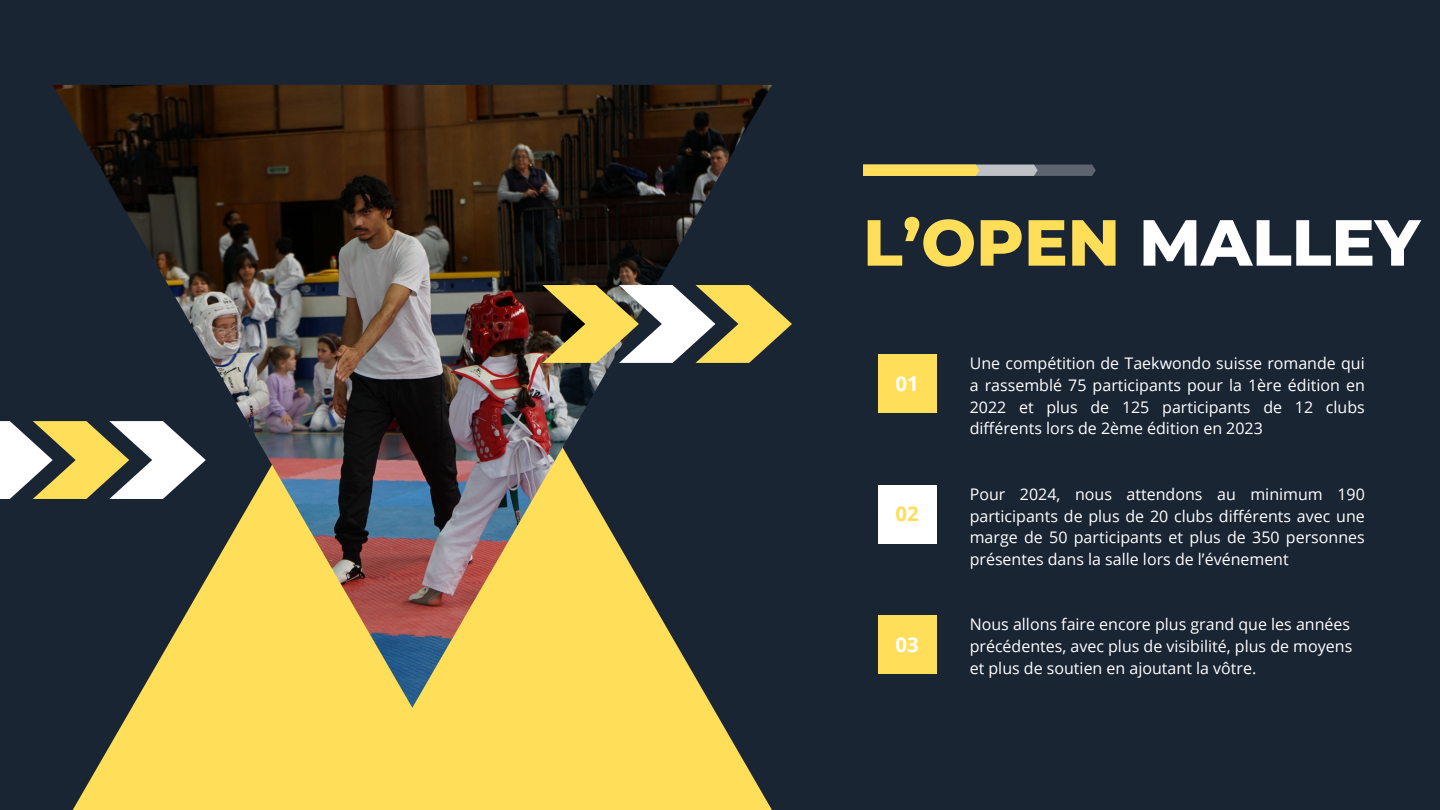
<style>
.page{position:relative;width:1440px;height:810px;background:#1a2534}
.page>*{position:absolute;margin:0;border:0;box-sizing:border-box;transform-origin:0 0}
.t1{font:800 65px "Montserrat";color:#ffde59}
.t2{font:700 20.4px "Open Sans";color:#fff}
.t3{font:700 20.4px "Open Sans";color:#ffde59}
.t4{font:16px/21.8px "Open Sans";color:#fff;text-align:justify}
.s1{color:#fff}
</style>
<div class="page">
<svg style="left:73px;top:708px;width:699px;height:102px;background:#ebce55"></svg>
<img style="left:53px;top:85px;width:719px;height:623px">
<svg style="left:542px;top:285px;width:250px;height:78px"></svg>
<svg style="left:0;top:421px;width:33px;height:78px;fill:#fff"></svg>
<svg style="left:33px;top:421px;width:173px;height:78px"></svg>
<svg style="left:863px;top:165px;width:233px;height:11px;background:#c3b679"></svg>
<div style="left:878px;top:354px;width:58px;height:58px;background:#ffde59"></div>
<div style="left:878px;top:485px;width:58px;height:58px;background:#fff"></div>
<div style="left:878px;top:616px;width:58px;height:58px;background:#ffde59"></div>
<h1 class="t1" style="left:863px;top:203px;width:558px">L’OPEN <span class="s1">MALLEY</span></h1>
<p class="t2" style="left:896px;top:369px;width:25px">01</p>
<p class="t3" style="left:896px;top:499px;width:25px">02</p>
<p class="t2" style="left:896px;top:630px;width:25px">03</p>
<p class="t4" style="left:970px;top:352px;width:397px">Une compétition de Taekwondo suisse romande qui a rassemblé 75 participants pour la 1ère édition en 2022 et plus de 125 participants de 12 clubs différents lors de 2ème édition en 2023</p>
<p class="t4" style="left:970px;top:483px;width:397px">Pour 2024, nous attendons au minimum 190 participants de plus de 20 clubs différents avec une marge de 50 participants et plus de 350 personnes présentes dans la salle lors de l’événement</p>
<p class="t4" style="left:970px;top:613px;width:384px;text-align:left">Nous allons faire encore plus grand que les années précédentes, avec plus de visibilité, plus de moyens et plus de soutien en ajoutant la vôtre.</p>
</div>
